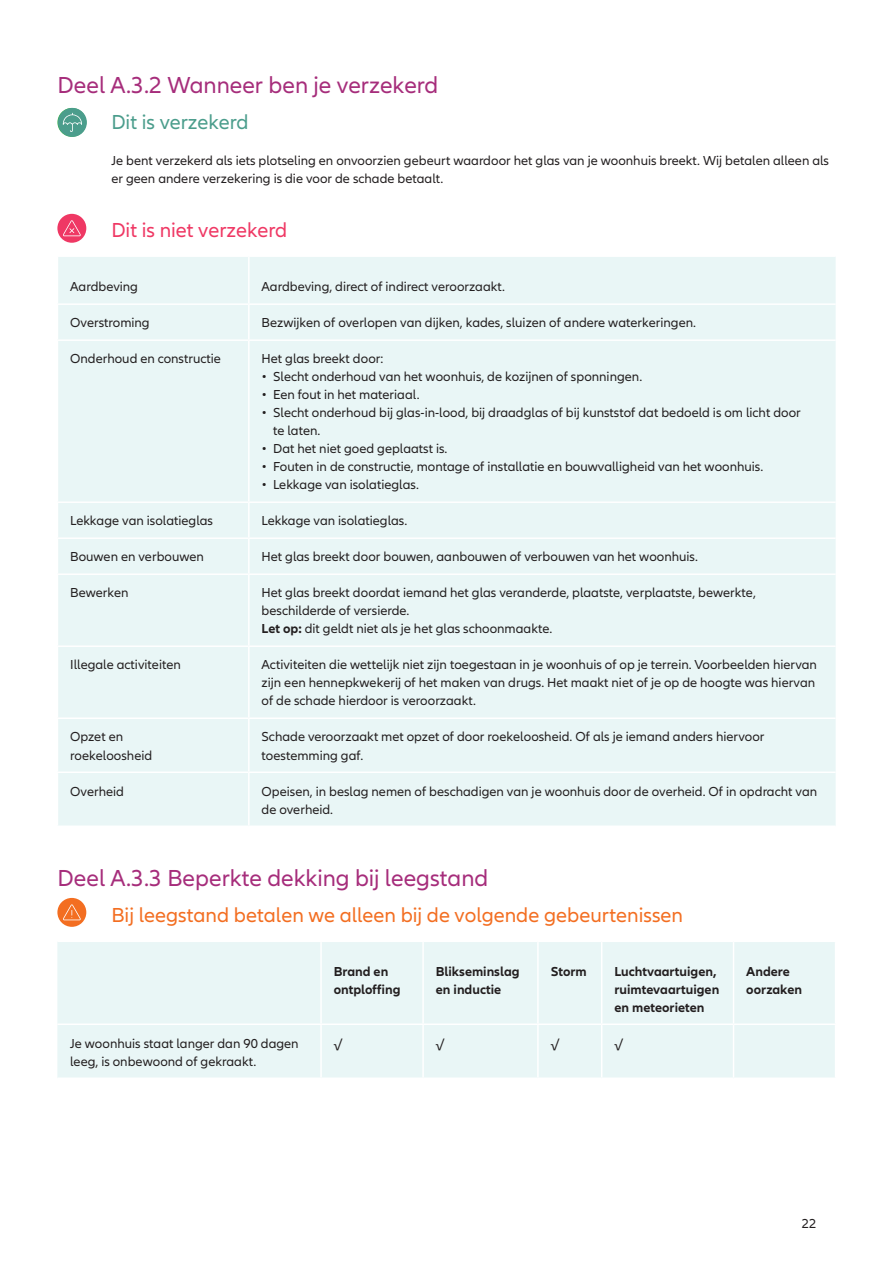
<style>
.page{position:relative;width:893px;height:1263px;background:#fff}
.page>*{position:absolute;margin:0;border:0;box-sizing:border-box;transform-origin:0 0}
.t1{font:24px "Allianz Neo";color:#a62d7b}
.t2{font:21px "Allianz Neo";color:#f36e21}
.t3{font:21px "Allianz Neo";color:#ef3864}
.t4{font:21px "Allianz Neo";color:#4b9d8c}
.Paragraaf{font:13.5px/18px "Allianz Neo";color:#231f20}
.Paragraaf-2{font:700 13.5px/18px "Allianz Neo";color:#231f20}
.s1{font-weight:700}
</style>
<div class="page">
<svg style="left:57px;top:108px;width:29px;height:29px"></svg>
<div style="left:58px;top:108px;width:29px;height:29px;background:#4b9d8c;border-radius:50%"></div>
<svg style="left:63px;top:113px;width:19px;height:19px"></svg>
<div style="left:57px;top:214px;width:29px;height:29px;background:#ef3864;border-radius:50%"></div>
<svg style="left:63px;top:220px;width:18px;height:16px"></svg>
<div style="left:58px;top:257px;width:778px;height:568px;background:#e9f6f6"></div>
<hr style="left:57px;top:303px;width:192px;height:2px;background:#fff">
<hr style="left:249px;top:303px;width:587px;height:2px;background:#fff">
<hr style="left:57px;top:339px;width:192px;height:2px;background:#fff">
<hr style="left:249px;top:339px;width:587px;height:2px;background:#fff">
<hr style="left:57px;top:501px;width:192px;height:2px;background:#fff">
<hr style="left:249px;top:501px;width:587px;height:2px;background:#fff">
<hr style="left:57px;top:537px;width:192px;height:2px;background:#fff">
<hr style="left:249px;top:537px;width:587px;height:2px;background:#fff">
<hr style="left:57px;top:573px;width:192px;height:2px;background:#fff">
<hr style="left:249px;top:573px;width:587px;height:2px;background:#fff">
<hr style="left:57px;top:645px;width:192px;height:2px;background:#fff">
<hr style="left:249px;top:645px;width:587px;height:2px;background:#fff">
<hr style="left:57px;top:717px;width:192px;height:2px;background:#fff">
<hr style="left:249px;top:717px;width:587px;height:2px;background:#fff">
<hr style="left:57px;top:771px;width:192px;height:2px;background:#fff">
<hr style="left:249px;top:771px;width:587px;height:2px;background:#fff">
<hr style="left:248px;top:257px;width:2px;height:46px;background:#fff">
<hr style="left:248px;top:305px;width:2px;height:34px;background:#fff">
<hr style="left:248px;top:341px;width:2px;height:160px;background:#fff">
<hr style="left:248px;top:503px;width:2px;height:34px;background:#fff">
<hr style="left:248px;top:539px;width:2px;height:34px;background:#fff">
<hr style="left:248px;top:575px;width:2px;height:70px;background:#fff">
<hr style="left:248px;top:647px;width:2px;height:70px;background:#fff">
<hr style="left:248px;top:719px;width:2px;height:52px;background:#fff">
<hr style="left:248px;top:773px;width:2px;height:52px;background:#fff">
<div style="left:57px;top:898px;width:29px;height:29px;background:#f36e21;border-radius:50%"></div>
<svg style="left:63px;top:904px;width:18px;height:16px"></svg>
<div style="left:57px;top:942px;width:778px;height:135px;background:#e9f6f6"></div>
<hr style="left:57px;top:1023px;width:264px;height:2px;background:#fff">
<hr style="left:321px;top:1023px;width:102px;height:2px;background:#fff">
<hr style="left:423px;top:1023px;width:115px;height:2px;background:#fff">
<hr style="left:538px;top:1023px;width:64px;height:2px;background:#fff">
<hr style="left:602px;top:1023px;width:131px;height:2px;background:#fff">
<hr style="left:733px;top:1023px;width:103px;height:2px;background:#fff">
<hr style="left:320px;top:942px;width:2px;height:81px;background:#fff">
<hr style="left:422px;top:942px;width:2px;height:81px;background:#fff">
<hr style="left:537px;top:942px;width:2px;height:81px;background:#fff">
<hr style="left:601px;top:942px;width:1px;height:81px;background:#fff">
<hr style="left:733px;top:942px;width:1px;height:81px;background:#fff">
<hr style="left:320px;top:1025px;width:2px;height:52px;background:#fff">
<hr style="left:422px;top:1025px;width:2px;height:52px;background:#fff">
<hr style="left:537px;top:1025px;width:2px;height:52px;background:#fff">
<hr style="left:601px;top:1025px;width:1px;height:52px;background:#fff">
<hr style="left:733px;top:1025px;width:1px;height:52px;background:#fff">
<h2 class="t1" style="left:57px;top:72px;width:383px">Deel A.3.2 Wanneer ben je verzekerd</h2>
<h3 class="t4" style="left:111px;top:110px;width:139px">Dit is verzekerd</h3>
<p class="Paragraaf" style="left:111px;top:152px;width:719px">Je bent verzekerd als iets plotseling en onvoorzien gebeurt waardoor het glas van je woonhuis breekt. Wij betalen alleen als er geen andere verzekering is die voor de schade betaalt.</p>
<h3 class="t3" style="left:111px;top:218px;width:177px">Dit is niet verzekerd</h3>
<p class="Paragraaf" style="left:70px;top:278px;width:69px">Aardbeving</p>
<p class="Paragraaf" style="left:262px;top:278px;width:245px">Aardbeving, direct of indirect veroorzaakt.</p>
<p class="Paragraaf" style="left:70px;top:314px;width:81px">Overstroming</p>
<p class="Paragraaf" style="left:262px;top:314px;width:436px">Bezwijken of overlopen van dijken, kades, sluizen of andere waterkeringen.</p>
<p class="Paragraaf" style="left:70px;top:350px;width:152px">Onderhoud en constructie</p>
<p class="Paragraaf" style="left:262px;top:350px;width:123px">Het glas breekt door:</p>
<p class="Paragraaf" style="left:262px;top:368px;width:382px">• Slecht onderhoud van het woonhuis, de kozijnen of sponningen.</p>
<p class="Paragraaf" style="left:262px;top:386px;width:159px">• Een fout in het materiaal.</p>
<p class="Paragraaf" style="left:273px;top:404px;width:529px;text-indent:-12px">• Slecht onderhoud bij glas-in-lood, bij draadglas of bij kunststof dat bedoeld is om licht door te laten.</p>
<p class="Paragraaf" style="left:262px;top:440px;width:187px">• Dat het niet goed geplaatst is.</p>
<p class="Paragraaf" style="left:262px;top:458px;width:503px">• Fouten in de constructie, montage of installatie en bouwvalligheid van het woonhuis.</p>
<p class="Paragraaf" style="left:262px;top:476px;width:159px">• Lekkage van isolatieglas.</p>
<p class="Paragraaf" style="left:70px;top:512px;width:144px">Lekkage van isolatieglas</p>
<p class="Paragraaf" style="left:262px;top:512px;width:147px">Lekkage van isolatieglas.</p>
<p class="Paragraaf" style="left:70px;top:548px;width:135px">Bouwen en verbouwen</p>
<p class="Paragraaf" style="left:262px;top:548px;width:438px">Het glas breekt door bouwen, aanbouwen of verbouwen van het woonhuis.</p>
<p class="Paragraaf" style="left:70px;top:584px;width:60px">Bewerken</p>
<p class="Paragraaf" style="left:262px;top:584px;width:496px">Het glas breekt doordat iemand het glas veranderde, plaatste, verplaatste, bewerkte, beschilderde of versierde.</p>
<p class="Paragraaf" style="left:262px;top:620px;width:292px"><span class="s1">Let op:</span> dit geldt niet als je het glas schoonmaakte.</p>
<p class="Paragraaf" style="left:70px;top:656px;width:112px">Illegale activiteiten</p>
<p class="Paragraaf" style="left:262px;top:656px;width:557px">Activiteiten die wettelijk niet zijn toegestaan in je woonhuis of op je terrein. Voorbeelden hiervan zijn een hennepkwekerij of het maken van drugs. Het maakt niet of je op de hoogte was hiervan of de schade hierdoor is veroorzaakt.</p>
<p class="Paragraaf" style="left:70px;top:728px;width:54px">Opzet en</p>
<p class="Paragraaf" style="left:70px;top:746px;width:83px">roekeloosheid</p>
<p class="Paragraaf" style="left:262px;top:728px;width:504px">Schade veroorzaakt met opzet of door roekeloosheid. Of als je iemand anders hiervoor toestemming gaf.</p>
<p class="Paragraaf" style="left:70px;top:782px;width:55px">Overheid</p>
<p class="Paragraaf" style="left:262px;top:782px;width:557px">Opeisen, in beslag nemen of beschadigen van je woonhuis door de overheid. Of in opdracht van de overheid.</p>
<h2 class="t1" style="left:57px;top:864px;width:432px">Deel A.3.3 Beperkte dekking bij leegstand</h2>
<h3 class="t2" style="left:111px;top:902px;width:573px">Bij leegstand betalen we alleen bij de volgende gebeurtenissen</h3>
<p class="Paragraaf-2" style="left:334px;top:962px;width:68px">Brand en ontploffing</p>
<p class="Paragraaf-2" style="left:436px;top:962px;width:85px">Blikseminslag en inductie</p>
<p class="Paragraaf-2" style="left:551px;top:962px;width:38px">Storm</p>
<p class="Paragraaf-2" style="left:614px;top:962px;width:104px">Luchtvaartuigen,</p>
<p class="Paragraaf-2" style="left:614px;top:980px;width:106px">ruimtevaartuigen</p>
<p class="Paragraaf-2" style="left:614px;top:998px;width:92px">en meteorieten</p>
<p class="Paragraaf" style="left:70px;top:1034px;width:230px">Je woonhuis staat langer dan 90 dagen leeg, is onbewoond of gekraakt.</p>
<p class="Paragraaf" style="left:334px;top:1034px;width:10px">√</p>
<p class="Paragraaf" style="left:436px;top:1034px;width:10px">√</p>
<p class="Paragraaf" style="left:551px;top:1034px;width:10px">√</p>
<p class="Paragraaf" style="left:614px;top:1034px;width:10px">√</p>
<p class="Paragraaf-2" style="left:746px;top:962px;width:57px">Andere oorzaken</p>
<p class="Paragraaf" style="left:802px;top:1214px;width:16px">22</p>
</div>
